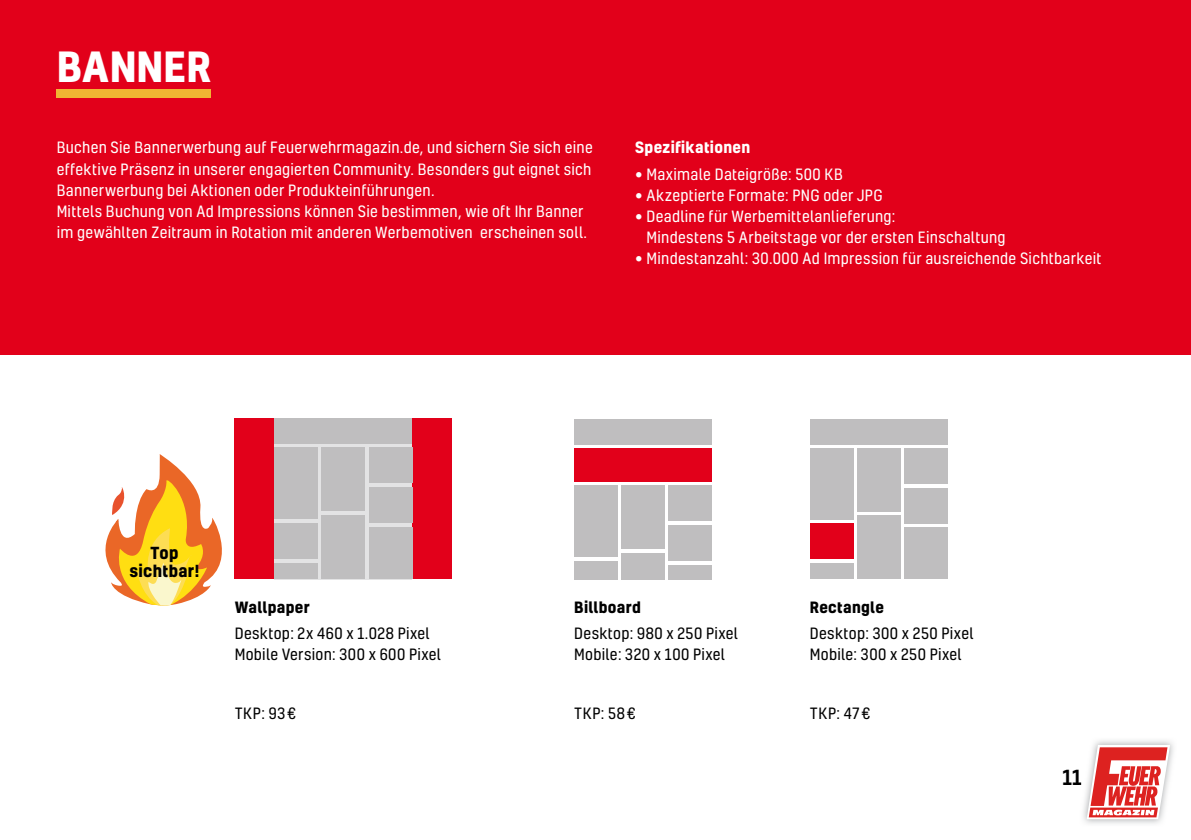
<style>
.page{position:relative;width:1191px;height:840px;background:#fff}
.page>*{position:absolute;margin:0;border:0;box-sizing:border-box;transform-origin:0 0}
.t1{font:700 40px "Kelson";color:#fff}
.t2{font:500 20px "Kelson";color:#000}
.t3{font:700 16px/18px "Kelson";letter-spacing:.02em;color:#000;text-align:center}
.t4{font:15px/21px "Kelson";letter-spacing:.02em;color:#fff}
.t5{font:15px/21px "Kelson";letter-spacing:.025em;color:#000}
.t6{font:700 15px "Kelson";letter-spacing:.02em;color:#000}
.t7{font:700 15px "Kelson";letter-spacing:.02em;color:#fff}
.s1{font-family:"Avenir Next"}
</style>
<div class="page">
<div style="left:0;top:0;width:1191px;height:354px;background:#e2001a"></div>
<div style="left:904px;top:448px;width:43px;height:35px;background:#bfbebf"></div>
<div style="left:904px;top:487px;width:43px;height:36px;background:#bfbebf"></div>
<div style="left:904px;top:527px;width:43px;height:51px;background:#bfbebf"></div>
<div style="left:810px;top:523px;width:43px;height:36px;background:#e2001a"></div>
<div style="left:810px;top:563px;width:43px;height:15px;background:#bfbebf"></div>
<div style="left:857px;top:515px;width:43px;height:63px;background:#bfbebf"></div>
<div style="left:857px;top:448px;width:43px;height:63px;background:#bfbebf"></div>
<div style="left:810px;top:448px;width:43px;height:71px;background:#bfbebf"></div>
<div style="left:810px;top:419px;width:137px;height:25px;background:#bfbebf"></div>
<div style="left:668px;top:485px;width:44px;height:36px;background:#bfbebf"></div>
<div style="left:668px;top:525px;width:44px;height:35px;background:#bfbebf"></div>
<div style="left:668px;top:564px;width:44px;height:14px;background:#bfbebf"></div>
<div style="left:574px;top:560px;width:44px;height:18px;background:#bfbebf"></div>
<div style="left:621px;top:552px;width:44px;height:26px;background:#bfbebf"></div>
<div style="left:621px;top:485px;width:44px;height:64px;background:#bfbebf"></div>
<div style="left:574px;top:485px;width:44px;height:71px;background:#bfbebf"></div>
<div style="left:574px;top:419px;width:138px;height:25px;background:#bfbebf"></div>
<div style="left:574px;top:448px;width:138px;height:33px;background:#e2001a"></div>
<svg style="left:105px;top:454px;width:134px;height:152px"></svg>
<div style="left:57px;top:90px;width:154px;height:8px;background:#f0b533"></div>
<div style="left:234px;top:418px;width:217px;height:160px;background:#e2001a"></div>
<div style="left:274px;top:419px;width:138px;height:159px;background:#e3e3e4"></div>
<div style="left:369px;top:447px;width:43px;height:36px;background:#bfbebf"></div>
<div style="left:369px;top:487px;width:43px;height:36px;background:#bfbebf"></div>
<div style="left:369px;top:527px;width:43px;height:51px;background:#bfbebf"></div>
<div style="left:274px;top:523px;width:44px;height:36px;background:#bfbebf"></div>
<div style="left:274px;top:563px;width:44px;height:15px;background:#bfbebf"></div>
<div style="left:321px;top:515px;width:44px;height:63px;background:#bfbebf"></div>
<div style="left:321px;top:447px;width:44px;height:64px;background:#bfbebf"></div>
<div style="left:274px;top:447px;width:44px;height:72px;background:#bfbebf"></div>
<div style="left:274px;top:418px;width:138px;height:25px;background:#bfbebf"></div>
<img style="left:1083px;top:740px;width:91px;height:84px">
<svg style="left:1079px;top:744px;width:91px;height:74px"></svg>
<h1 class="t1" style="left:57px;top:38px;width:156px">BANNER</h1>
<p class="t4" style="left:57px;top:137px;width:537px">Buchen Sie Bannerwerbung auf Feuerwehrmagazin.de, und sichern Sie sich eine effektive Präsenz in unserer engagierten Community. Besonders gut eignet sich Bannerwerbung bei Aktionen oder Produkteinführungen.<br>Mittels Buchung von Ad Impressions können Sie bestimmen, wie oft Ihr Banner im gewählten Zeitraum in Rotation mit anderen Werbemotiven erscheinen soll.</p>
<p class="t7" style="left:635px;top:137px;width:117px">Spezifikationen</p>
<p class="t4" style="left:635px;top:163px;width:209px"><span class="s1">•</span> Maximale Dateigröße: 500 KB</p>
<p class="t4" style="left:635px;top:184px;width:249px"><span class="s1">•</span> Akzeptierte Formate: PNG oder JPG</p>
<p class="t4" style="left:646px;top:205px;width:361px;text-indent:-11px"><span class="s1">•</span> Deadline für Werbemittelanlieferung:<br>Mindestens 5 Arbeitstage vor der ersten Einschaltung</p>
<p class="t4" style="left:635px;top:247px;width:468px"><span class="s1">•</span> Mindestanzahl: 30.000 Ad Impression für ausreichende Sichtbarkeit</p>
<p class="t3" style="left:129px;top:542px;width:71px">Top sichtbar!</p>
<p class="t6" style="left:235px;top:595px;width:76px">Wallpaper</p>
<p class="t5" style="left:235px;top:622px;width:208px">Desktop: 2x 460 x 1.028 Pixel<br>Mobile Version: 300 x 600 Pixel</p>
<p class="t5" style="left:235px;top:702px;width:63px">TKP: 93 €</p>
<p class="t6" style="left:574px;top:595px;width:68px">Billboard</p>
<p class="t5" style="left:574px;top:622px;width:165px">Desktop: 980 x 250 Pixel<br>Mobile: 320 x 100 Pixel</p>
<p class="t5" style="left:574px;top:702px;width:63px">TKP: 58 €</p>
<p class="t6" style="left:810px;top:595px;width:76px">Rectangle</p>
<p class="t5" style="left:810px;top:622px;width:165px">Desktop: 300 x 250 Pixel<br>Mobile: 300 x 250 Pixel</p>
<p class="t5" style="left:810px;top:702px;width:62px">TKP: 47 €</p>
<h2 class="t2" style="left:1062px;top:763px;width:21px">11</h2>
</div>
